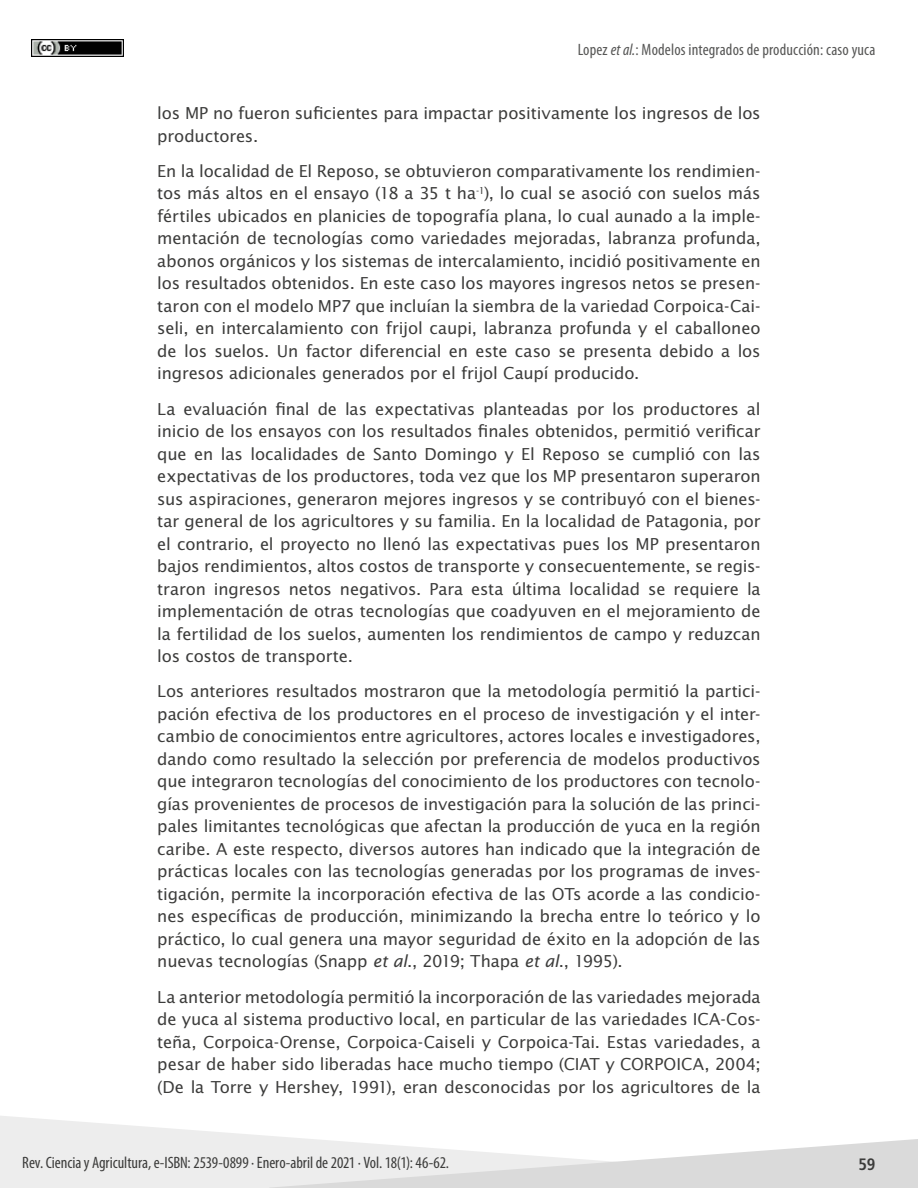
<style>
.page{position:relative;width:918px;height:1188px;background:#fff}
.page>*{position:absolute;margin:0;border:0;box-sizing:border-box;transform-origin:0 0}
.t1{font:16.5px/22.5px "Lucida Sans Std";letter-spacing:-.005em;color:#3c3c3b;text-align:justify}
.t2{font:condensed 16.5px "Myriad Pro";letter-spacing:-.005em;color:#3c3c3b}
.t3{font:condensed 16.5px "Myriad Pro";letter-spacing:.01em;color:#575756}
.t4{font:700 condensed 16.5px "Frutiger LT Std";color:#3c3c3b}
.s1{font-style:italic}
</style>
<div class="page">
<svg style="left:0;top:1116px;width:305px;height:72px;fill:#ededed"></svg>
<svg style="left:269px;top:1139px;width:649px;height:49px"></svg>
<img style="left:31px;top:39px;width:92px;height:18px">
<p class="t3" style="left:578px;top:40px;width:299px">Lopez <span class="s1">et al.</span>: Modelos integrados de producción: caso yuca</p>
<p class="t1" style="left:157px;top:102px;width:605px">los MP no fueron suficientes para impactar positivamente los ingresos de los productores.</p>
<p class="t1" style="left:157px;top:160px;width:605px">En la localidad de El Reposo, se obtuvieron comparativamente los rendimien&shy;tos más altos en el ensayo (18 a 35 t ha<sup>-1</sup>), lo cual se asoció con suelos más fértiles ubicados en planicies de topografía plana, lo cual aunado a la imple&shy;mentación de tecnologías como variedades mejoradas, labranza profunda, abonos orgánicos y los sistemas de intercalamiento, incidió positivamente en los resultados obtenidos. En este caso los mayores ingresos netos se presen&shy;taron con el modelo MP7 que incluían la siembra de la variedad Corpoica-Cai&shy;seli, en intercalamiento con frijol caupi, labranza profunda y el caballoneo de los suelos. Un factor diferencial en este caso se presenta debido a los ingresos adicionales generados por el frijol Caupí producido.</p>
<p class="t1" style="left:157px;top:398px;width:605px">La evaluación final de las expectativas planteadas por los productores al inicio de los ensayos con los resultados finales obtenidos, permitió verificar que en las localidades de Santo Domingo y El Reposo se cumplió con las expectativas de los productores, toda vez que los MP presentaron superaron sus aspiraciones, generaron mejores ingresos y se contribuyó con el bienes&shy;tar general de los agricultores y su familia. En la localidad de Patagonia, por el contrario, el proyecto no llenó las expectativas pues los MP presentaron bajos rendimientos, altos costos de transporte y consecuentemente, se regis&shy;traron ingresos netos negativos. Para esta última localidad se requiere la implementación de otras tecnologías que coadyuven en el mejoramiento de la fertilidad de los suelos, aumenten los rendimientos de campo y reduzcan los costos de transporte.</p>
<p class="t1" style="left:157px;top:681px;width:605px">Los anteriores resultados mostraron que la metodología permitió la partici&shy;pación efectiva de los productores en el proceso de investigación y el inter&shy;cambio de conocimientos entre agricultores, actores locales e investigadores, dando como resultado la selección por preferencia de modelos productivos que integraron tecnologías del conocimiento de los productores con tecnolo&shy;gías provenientes de procesos de investigación para la solución de las princi&shy;pales limitantes tecnológicas que afectan la producción de yuca en la región caribe. A este respecto, diversos autores han indicado que la integración de prácticas locales con las tecnologías generadas por los programas de inves&shy;tigación, permite la incorporación efectiva de las OTs acorde a las condicio&shy;nes específicas de producción, minimizando la brecha entre lo teórico y lo práctico, lo cual genera una mayor seguridad de éxito en la adopción de las nuevas tecnologías (Snapp <span class="s1">et al</span>., 2019; Thapa <span class="s1">et al</span>., 1995).</p>
<p class="t1" style="left:157px;top:986px;width:605px">La anterior metodología permitió la incorporación de las variedades mejorada de yuca al sistema productivo local, en particular de las variedades ICA-Cos&shy;teña, Corpoica-Orense, Corpoica-Caiseli y Corpoica-Tai. Estas variedades, a pesar de haber sido liberadas hace mucho tiempo (CIAT y CORPOICA, 2004; (De la Torre y Hershey, 1991), eran desconocidas por los agricultores de la</p>
<p class="t2" style="left:22px;top:1153px;width:428px">Rev. Ciencia y Agricultura, e-ISBN: 2539-0899 ∙ Enero-abril de 2021 ∙ Vol. 18(1): 46-62.</p>
<p class="t4" style="left:859px;top:1154px;width:18px">59</p>
</div>
